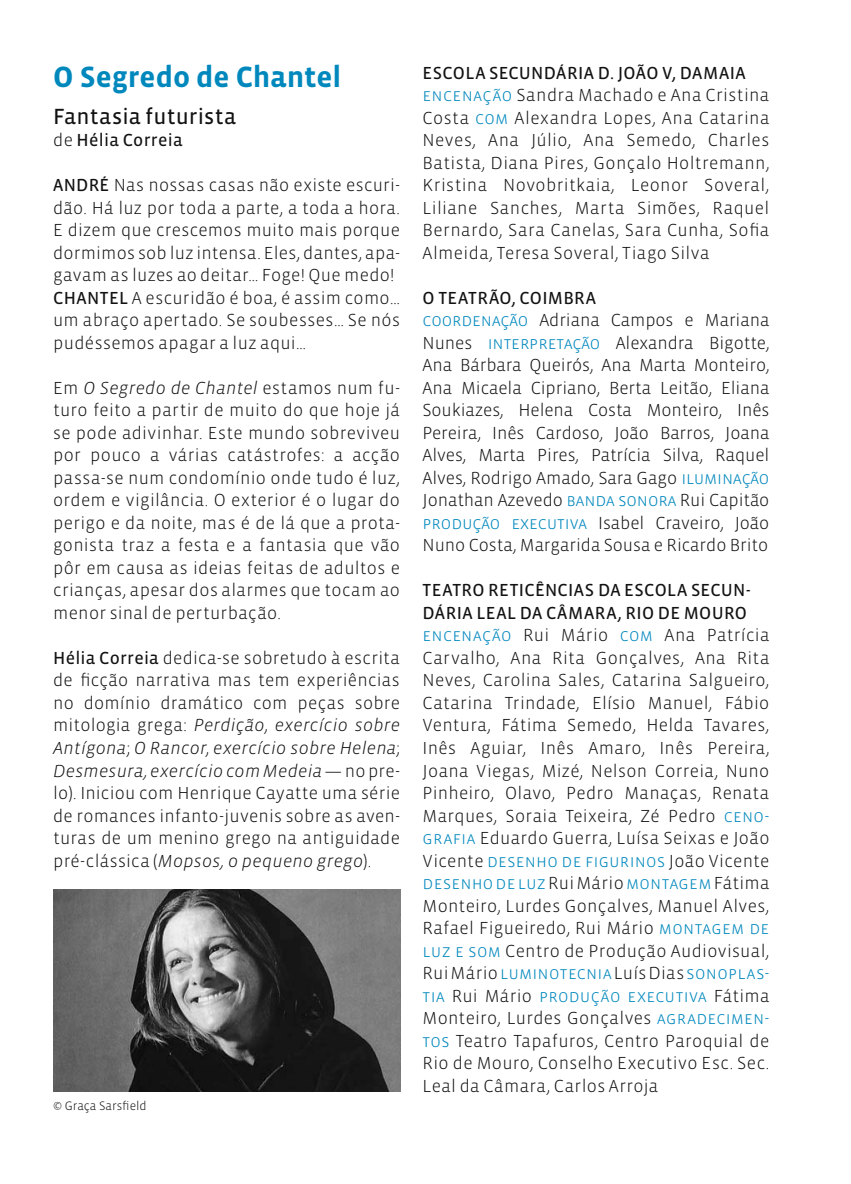
<style>
.page{position:relative;width:851px;height:1184px;background:#fff}
.page>*{position:absolute;margin:0;border:0;box-sizing:border-box;transform-origin:0 0}
.t1{font:700 30px "Vista Sans";letter-spacing:-.005em;color:#0088bd}
.t2{font:22.5px "Vista Sans Reg";letter-spacing:.005em;color:#121212}
.t3{font:300 18px/22.5px "Vista Sans";letter-spacing:.015em;color:#121212;text-align:justify}
.t4{font:18px/22.5px "Vista Sans SC Reg";letter-spacing:.02em;color:#121212}
.t5{font:18px/22.5px "Vista Sans SC Light";letter-spacing:.015em;color:#0088bd}
.t6{font:18px "Vista Sans Reg";letter-spacing:.02em;color:#121212}
.t7{font:300 12.5px "Vista Sans";color:#121212}
.s1{font-family:"Vista Sans";font-weight:300}
.s2{font-family:"Vista Sans Reg";font-weight:400}
.s3{font-style:italic}
.s4{font-family:"Vista Sans SC Light";font-weight:400;color:#0088bd}
.s5{font-family:"Vista Sans";font-weight:300;color:#121212}
</style>
<div class="page">
<img style="left:53px;top:889px;width:347px;height:202px">
<h1 class="t1" style="left:53px;top:62px;width:289px">O Segredo de Chantel</h1>
<p class="t2" style="left:53px;top:105px;width:184px">Fantasia futurista</p>
<p class="t6" style="left:53px;top:131px;width:131px"><span class="s1">de</span> Hélia Correia</p>
<p class="t3" style="left:53px;top:174px;width:348px;text-align:left"><span class="s2">ANDRÉ</span> Nas nossas casas não existe escuri&shy;dão. Há luz por toda a parte, a toda a hora.<br>E dizem que crescemos muito mais porque dormimos sob luz intensa. Eles, dantes, apa&shy;gavam as luzes ao deitar… Foge! Que medo!<br><span class="s2">CHANTEL</span> A escuridão é boa, é assim como… um abraço apertado. Se soubesses… Se nós pudéssemos apagar a luz aqui…</p>
<p class="t3" style="left:53px;top:377px;width:348px">Em <span class="s3">O Segredo de Chantel</span> estamos num fu&shy;turo feito a partir de muito do que hoje já se pode adivinhar. Este mundo sobreviveu por pouco a várias catástrofes: a acção passa-se num condomínio onde tudo é luz, ordem e vigilância. O exterior é o lugar do perigo e da noite, mas é de lá que a prota&shy;gonista traz a festa e a fantasia que vão pôr em causa as ideias feitas de adultos e crianças, apesar dos alarmes que tocam ao menor sinal de perturbação.</p>
<p class="t3" style="left:53px;top:647px;width:348px"><span class="s2">Hélia Correia</span> dedica-se sobretudo à escrita de ficção narrativa mas tem experiências no domínio dramático com peças sobre mitologia grega: <span class="s3">Perdição</span>, <span class="s3">exercício sobre Antígona</span>; <span class="s3">O Rancor</span>, <span class="s3">exercício sobre Helena</span>; <span class="s3">Desmesura, exercício com Medeia</span> — no pre&shy;lo). Iniciou com Henrique Cayatte uma série de romances infanto-juvenis sobre as aven&shy;turas de um menino grego na antiguidade pré-clássica (<span class="s3">Mopsos, o pequeno grego</span>).</p>
<p class="t7" style="left:53px;top:1099px;width:95px">© Graça Sarsfield</p>
<p class="t4" style="left:422px;top:62px;width:325px">ESCOLA SECUNDÁRIA D. JOÃO V, DAMAIA</p>
<p class="t3" style="left:422px;top:84px;width:348px"><span class="s4">encenação</span> Sandra Machado e Ana Cristina Costa <span class="s4">com</span> Alexandra Lopes, Ana Catarina Neves, Ana Júlio, Ana Semedo, Charles Batista, Diana Pires, Gonçalo Holtremann, Kristina Novobritkaia, Leonor Soveral, Liliane Sanches, Marta Simões, Raquel Bernardo, Sara Canelas, Sara Cunha, Sofia Almeida, Teresa Soveral, Tiago Silva</p>
<p class="t4" style="left:422px;top:287px;width:175px">O TEATRÃO, COIMBRA</p>
<p class="t3" style="left:422px;top:309px;width:348px"><span class="s4">coordenação</span> Adriana Campos e Mariana Nunes <span class="s4">interpretação</span> Alexandra Bigotte, Ana Bárbara Queirós, Ana Marta Monteiro, Ana Micaela Cipriano, Berta Leitão, Eliana Soukiazes, Helena Costa Monteiro, Inês Pereira, Inês Cardoso, João Barros, Joana Alves, Marta Pires, Patrícia Silva, Raquel Alves, Rodrigo Amado, Sara Gago <span class="s4">iluminação </span>Jonathan Azevedo <span class="s4">banda sonora</span> Rui Capitão <span class="s4">produção executiva</span> Isabel Craveiro, João Nuno Costa, Margarida Sousa e Ricardo Brito</p>
<p class="t4" style="left:422px;top:579px;width:329px">TEATRO RETICÊNCIAS DA ESCOLA SECUN-<br>DÁRIA LEAL DA CÂMARA, RIO DE MOURO</p>
<p class="t3" style="left:422px;top:624px;width:348px"><span class="s4">encenação</span> Rui Mário <span class="s4">com</span> Ana Patrícia Carvalho, Ana Rita Gonçalves, Ana Rita Neves, Carolina Sales, Catarina Salgueiro, Catarina Trindade, Elísio Manuel, Fábio Ventura, Fátima Semedo, Helda Tavares, Inês Aguiar, Inês Amaro, Inês Pereira, Joana Viegas, Mizé, Nelson Correia, Nuno Pinheiro, Olavo, Pedro Manaças, Renata Marques, Soraia Teixeira, Zé Pedro <span class="s4">ceno&shy;grafia</span> Eduardo Guerra, Luísa Seixas e João Vicente <span class="s4">desenho de figurinos</span> João Vicente</p>
<p class="t5" style="left:422px;top:872px;width:348px">desenho de luz <span class="s5">Rui Mário</span> montagem <span class="s5">Fátima</span></p>
<p class="t3" style="left:422px;top:894px;width:348px">Monteiro, Lurdes Gonçalves, Manuel Alves, Rafael Figueiredo, Rui Mário <span class="s4">montagem de luz e som</span> Centro de Produção Audiovisual,</p>
<p class="t5" style="left:422px;top:962px;width:348px"><span class="s5">Rui Mário</span> luminotecnia <span class="s5">Luís Dias</span> sonoplas&shy;tia <span class="s5">Rui Mário</span> produção executiva <span class="s5">Fátima</span></p>
<p class="t3" style="left:422px;top:1007px;width:348px">Monteiro, Lurdes Gonçalves <span class="s4">agradecimen&shy;tos</span> Teatro Tapafuros, Centro Paroquial de Rio de Mouro, Conselho Executivo Esc. Sec.<br>Leal da Câmara, Carlos Arroja</p>
</div>
